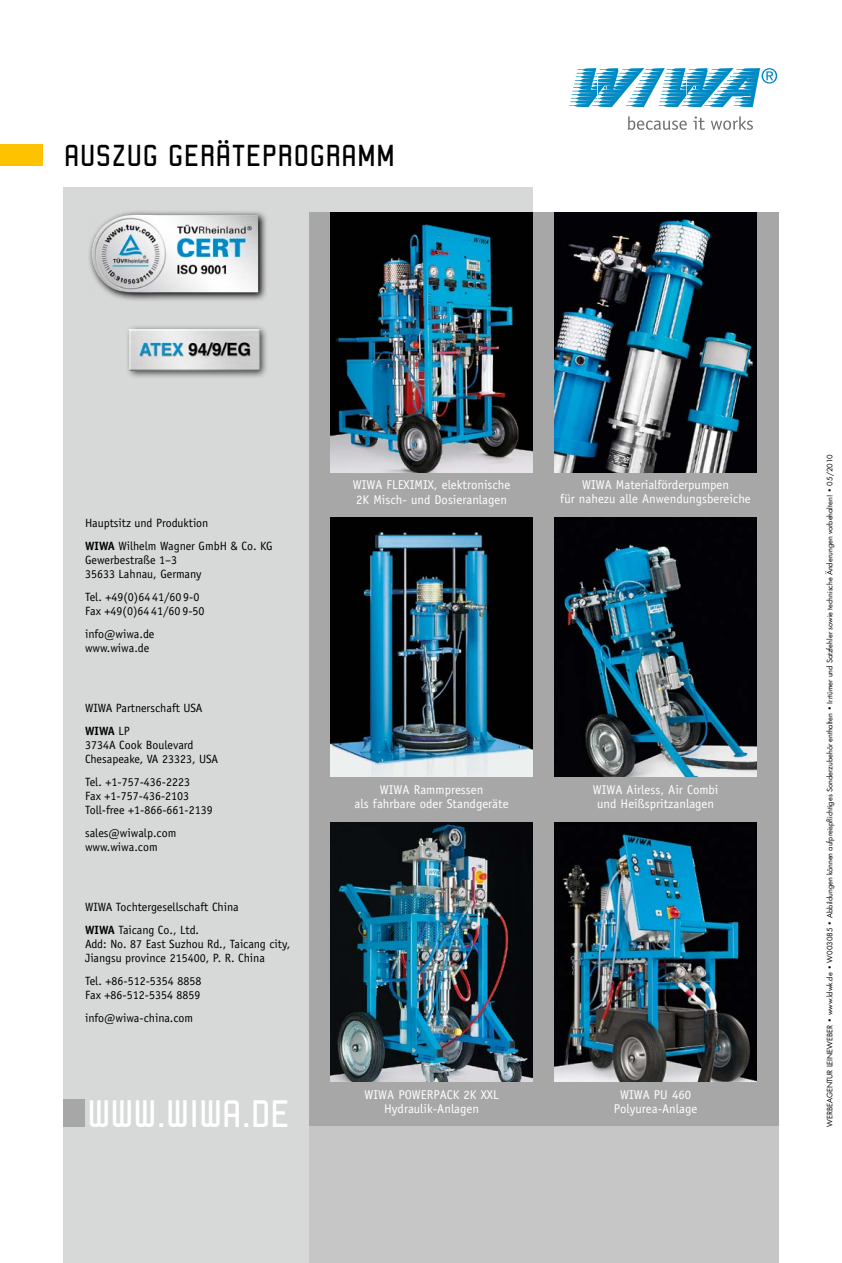
<style>
.page{position:relative;width:842px;height:1263px;background:#fff}
.page>*{position:absolute;margin:0;border:0;box-sizing:border-box;transform-origin:0 0}
.t1{font:40.5px "Robust ICG";letter-spacing:-.02em;color:#fff}
.t2{font:32.25px "Robust ICG";color:#000}
.t3{font:12.75px/14.2px "Officina Sans";color:#fff;text-align:center}
.t4{font:12px/14.2px "Officina Sans";color:#000}
.t5{font:8.25px "Futura T Boo";color:#000}
.s1{font-weight:700}
</style>
<div class="page">
<div style="left:64px;top:187px;width:469px;height:1076px;background:#d7d8d8"></div>
<div style="left:309px;top:213px;width:469px;height:914px;background:#a7a7a8"></div>
<svg style="left:628px;top:116px;width:59px;height:14px"></svg>
<svg style="left:693px;top:116px;width:12px;height:14px"></svg>
<svg style="left:711px;top:116px;width:42px;height:14px"></svg>
<svg style="left:569px;top:68px;width:208px;height:39px"></svg>
<div style="left:64px;top:1099px;width:21px;height:28px;background:#a7a7a8"></div>
<img style="left:554px;top:213px;width:203px;height:259px">
<img style="left:330px;top:517px;width:203px;height:260px">
<img style="left:330px;top:822px;width:203px;height:260px">
<div style="left:309px;top:1127px;width:469px;height:136px;background:#c6c6c6"></div>
<div style="left:0;top:145px;width:43px;height:21px;background:#fdc300"></div>
<img style="left:330px;top:213px;width:203px;height:259px">
<img style="left:554px;top:822px;width:203px;height:260px">
<img style="left:554px;top:517px;width:203px;height:260px">
<svg style="left:89px;top:211px;width:178px;height:90px"></svg>
<img style="left:91px;top:215px;width:167px;height:79px">
<div style="left:125px;top:324px;width:143px;height:55px;background:#000;opacity:.75"></div>
<div style="left:129px;top:329px;width:132px;height:43px;background:#000;opacity:.75"></div>
<h2 class="t2" style="left:64px;top:138px;width:333px">AUSZUG GERÄTEPROGRAMM</h2>
<p class="t4" style="left:85px;top:511px;width:189px;line-height:22.8px">Hauptsitz und Produktion<br><span class="s1">WIWA</span> Wilhelm Wagner GmbH &amp; Co. KG</p>
<p class="t4" style="left:85px;top:553px;width:118px">Gewerbestraße 1–3<br>35633 Lahnau, Germany</p>
<p class="t4" style="left:85px;top:590px;width:121px">Tel. +49(0)64 41/60 9-0<br>Fax +49(0)64 41/60 9-50</p>
<p class="t4" style="left:85px;top:627px;width:71px">info@wiwa.de www.wiwa.de</p>
<p class="t4" style="left:85px;top:696px;width:119px;line-height:22.8px">WIWA Partnerschaft USA<br><span class="s1">WIWA</span> LP</p>
<p class="t4" style="left:85px;top:738px;width:135px">3734A Cook Boulevard<br>Chesapeake, VA 23323, USA</p>
<p class="t4" style="left:85px;top:775px;width:129px">Tel. +1-757-436-2223<br>Fax +1-757-436-2103<br>Toll-free +1-866-661-2139</p>
<p class="t4" style="left:85px;top:826px;width:93px">sales@wiwalp.com www.wiwa.com</p>
<p class="t4" style="left:85px;top:896px;width:155px;line-height:22.8px">WIWA Tochtergesellschaft China<br><span class="s1">WIWA</span> Taicang Co., Ltd.</p>
<p class="t4" style="left:85px;top:937px;width:207px">Add: No. 87 East Suzhou Rd., Taicang city,<br>Jiangsu province 215400, P. R. China</p>
<p class="t4" style="left:85px;top:974px;width:118px">Tel. +86-512-5354 8858<br>Fax +86-512-5354 8859</p>
<p class="t4" style="left:85px;top:1011px;width:110px">info@wiwa-china.com</p>
<h1 class="t1" style="left:87px;top:1092px;width:204px">WWW.WIWA.DE</h1>
<p class="t3" style="left:353px;top:478px;width:159px;text-align:left">WIWA FLEXIMIX, elektronische<br>2K Misch- und Dosieranlagen</p>
<p class="t3" style="left:560px;top:478px;width:192px;line-height:13.5px">WIWA Materialförderpumpen<br>für nahezu alle Anwendungsbereiche</p>
<p class="t3" style="left:355px;top:783px;width:155px">WIWA Rammpressen<br>als fahrbare oder Standgeräte</p>
<p class="t3" style="left:593px;top:782px;width:127px">WIWA Airless, Air Combi und Heißspritzanlagen</p>
<p class="t3" style="left:365px;top:1088px;width:56px">WIWA Powerpack</p>
<p class="t3" style="left:384px;top:1088px;width:116px;text-align:left;text-indent:79px">2K XXL<br>Hydraulik-Anlagen</p>
<p class="t3" style="left:614px;top:1088px;width:85px">WIWA PU 460<br>Polyurea-Anlage</p>
<p class="t5" style="left:825px;top:1127px;width:674px;rotate:-90deg">WERBEAGENTUR Leineweber • www.ldwk.de • W003085 • Abbildungen können aufpreispflichtiges Sonderzubehör enthalten • I rrtümer und Satzfehler sowie technische Änderungen vorbehalten! • 05/2010</p>
</div>
